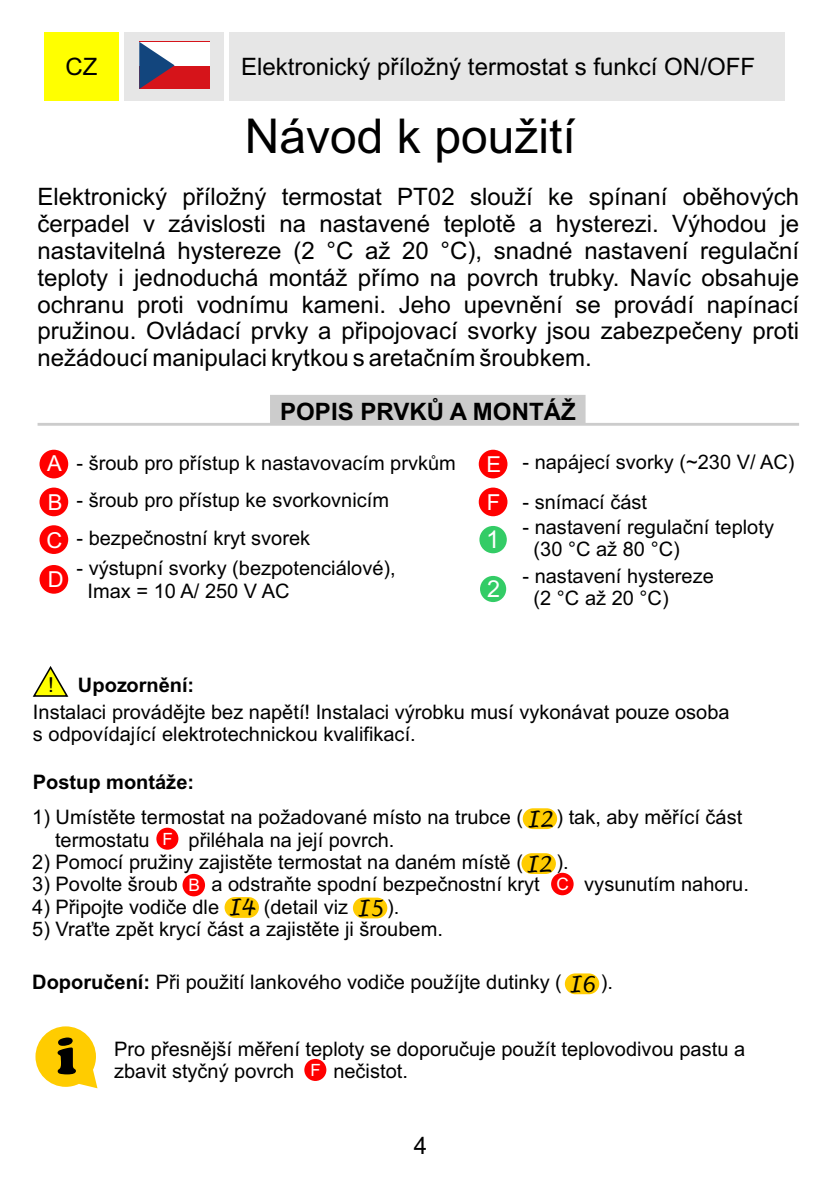
<style>
.page{position:relative;width:840px;height:1191px;background:#fff}
.page>*{position:absolute;margin:0;border:0;box-sizing:border-box;transform-origin:0 0}
.t1{font:900 54.6px "Cooper";color:#000}
.t2{font:48px "Arial";color:#000}
.t3{font:24.4px "Arial";color:#fff}
.t4{font:24px/26.8px "Arial";color:#000;text-align:justify}
.t5{font:700 24px "Arial";color:#000}
.t6{font:23.4px "Arial";color:#fff}
.t7{font:22px/38.4px "Arial";color:#fff}
.t8{font:italic 21.8px "Lucida Handwriting";color:#000}
.t9{font:20.6px "Arial";color:#000}
.t10{font:20px/22.4px "Arial";color:#000}
.t11{font:700 20px "Arial";color:#000}
.t12{font:17.2px "Arial";color:#fff}
.t13{font:16.8px "Arial";color:#fff}
.s1{font-family:"Lucida Handwriting";font-style:italic;font-size:21.8px}
.s2{font-weight:700}
</style>
<div class="page">
<div style="left:44px;top:32px;width:75px;height:69px;background:#ff0"></div>
<div style="left:125px;top:32px;width:99px;height:69px;background:#e6e6e6"></div>
<div style="left:229px;top:32px;width:555px;height:69px;background:#e6e6e6"></div>
<div style="left:139px;top:42px;width:71px;height:47px;background:#d6141a"></div>
<div style="left:139px;top:42px;width:71px;height:23px;background:#fff"></div>
<svg style="left:139px;top:42px;width:35px;height:47px"></svg>
<hr style="left:38px;top:423px;width:760px;height:3px;background:#ccc">
<div style="left:270px;top:395px;width:315px;height:28px;background:#ccc"></div>
<div style="left:479px;top:526px;width:27px;height:27px;background:#3c6;border-radius:50%"></div>
<div style="left:479px;top:576px;width:27px;height:26px;background:#3c6;border-radius:50%"></div>
<div style="left:39px;top:450px;width:29px;height:28px;background:#f00;border-radius:50%"></div>
<div style="left:39px;top:487px;width:29px;height:29px;background:#f00;border-radius:50%"></div>
<svg style="left:32px;top:666px;width:37px;height:31px"></svg>
<div style="left:39px;top:525px;width:29px;height:29px;background:#f00;border-radius:50%"></div>
<div style="left:182px;top:874px;width:23px;height:22px;background:#f00;border-radius:50%"></div>
<div style="left:550px;top:872px;width:23px;height:23px;background:#f00;border-radius:50%"></div>
<div style="left:39px;top:565px;width:29px;height:28px;background:#f00;border-radius:50%"></div>
<div style="left:478px;top:450px;width:29px;height:28px;background:#f00;border-radius:50%"></div>
<div style="left:478px;top:487px;width:29px;height:29px;background:#f00;border-radius:50%"></div>
<svg style="left:35px;top:1026px;width:62px;height:62px"></svg>
<div style="left:522px;top:808px;width:35px;height:21px;background:#fc0;border-radius:10px"></div>
<div style="left:156px;top:827px;width:22px;height:22px;background:#f00;border-radius:50%"></div>
<div style="left:521px;top:853px;width:34px;height:21px;background:#fc0;border-radius:10px"></div>
<div style="left:224px;top:897px;width:35px;height:21px;background:#fc0;border-radius:10px"></div>
<div style="left:353px;top:897px;width:34px;height:21px;background:#fc0;border-radius:10px"></div>
<div style="left:564px;top:973px;width:35px;height:21px;background:#fc0;border-radius:10px"></div>
<div style="left:304px;top:1059px;width:22px;height:22px;background:#f00;border-radius:50%"></div>
<p class="t4" style="left:66px;top:55px;width:33px">CZ</p>
<p class="t4" style="left:241px;top:55px;width:515px">Elektronický příložný termostat s funkcí ON/OFF</p>
<h2 class="t2" style="left:244px;top:118px;width:332px">Návod k použití</h2>
<p class="t4" style="left:38px;top:186px;width:762px">Elektronický příložný termostat PT02 slouží ke spínaní oběhových čerpadel v závislosti na nastavené teplotě a hysterezi. Výhodou je nastavitelná hystereze (2 °C až 20 °C), snadné nastavení regulační teploty i jednoduchá montáž přímo na povrch trubky. Navíc obsahuje ochranu proti vodnímu kameni. Jeho upevnění se provádí napínací pružinou. Ovládací prvky a připojovací svorky jsou zabezpečeny proti nežádoucí manipulaci krytkou s aretačním šroubkem.</p>
<p class="t7" style="left:47px;top:446px;width:17px">A<br>B</p>
<p class="t7" style="left:46px;top:522px;width:17px">C</p>
<p class="t7" style="left:48px;top:562px;width:17px">D</p>
<p class="t5" style="left:280px;top:403px;width:297px">POPIS PRVKŮ A MONTÁŽ</p>
<p class="t10" style="left:76px;top:454px;width:381px">- šroub pro přístup k nastavovacím prvkům</p>
<p class="t10" style="left:76px;top:491px;width:314px">- šroub pro přístup ke svorkovnicím</p>
<p class="t10" style="left:76px;top:528px;width:235px">- bezpečnostní kryt svorek</p>
<p class="t10" style="left:88px;top:559px;width:309px;text-indent:-11px">- výstupní svorky (bezpotenciálové),<br>Imax = 10 A/ 250 V AC</p>
<p class="t7" style="left:486px;top:447px;width:16px;line-height:37.8px">E<br>F</p>
<p class="t3" style="left:486px;top:530px;width:15px">1</p>
<p class="t6" style="left:487px;top:580px;width:15px">2</p>
<p class="t10" style="left:522px;top:453px;width:273px">- napájecí svorky (~230 V/ AC)</p>
<p class="t10" style="left:522px;top:492px;width:126px">- snímací část</p>
<p class="t10" style="left:533px;top:517px;width:242px;text-indent:-11px">- nastavení regulační teploty (30 °C až 80 °C)</p>
<p class="t10" style="left:533px;top:566px;width:182px;text-indent:-11px">- nastavení hystereze (2 °C až 20 °C)</p>
<p class="t9" style="left:48px;top:677px;width:7px">!</p>
<p class="t11" style="left:78px;top:678px;width:118px">Upozornění:</p>
<p class="t10" style="left:33px;top:702px;width:697px">Instalaci provádějte bez napětí! Instalaci výrobku musí vykonávat pouze osoba s odpovídající elektrotechnickou kvalifikací.</p>
<p class="t11" style="left:33px;top:774px;width:163px">Postup montáže:</p>
<p class="t10" style="left:32px;top:808px;width:492px">1) Umístěte termostat na požadované místo na trubce (</p>
<p class="t10" style="left:556px;top:808px;width:187px">) tak, aby měřící část</p>
<p class="t10" style="left:55px;top:830px;width:96px">termostatu</p>
<p class="t10" style="left:188px;top:830px;width:207px">přiléhala na její povrch.</p>
<p class="t10" style="left:32px;top:852px;width:492px">2) Pomocí pružiny zajistěte termostat na daném místě (</p>
<p class="t10" style="left:556px;top:852px;width:14px">).</p>
<p class="t10" style="left:32px;top:875px;width:147px">3) Povolte šroub</p>
<p class="t10" style="left:211px;top:875px;width:329px">a odstraňte spodní bezpečnostní kryt</p>
<p class="t10" style="left:584px;top:875px;width:166px">vysunutím nahoru.</p>
<p class="t10" style="left:32px;top:897px;width:317px">4) Připojte vodiče dle <span class="s1">I4</span> (detail viz</p>
<p class="t10" style="left:387px;top:897px;width:14px">).</p>
<p class="t10" style="left:32px;top:919px;width:412px">5) Vraťte zpět krycí část a zajistěte ji šroubem.</p>
<p class="t8" style="left:526px;top:808px;width:28px">I2</p>
<p class="t13" style="left:162px;top:832px;width:12px">F</p>
<p class="t8" style="left:525px;top:853px;width:28px">I2</p>
<p class="t12" style="left:188px;top:878px;width:13px">B</p>
<p class="t12" style="left:556px;top:877px;width:14px">C</p>
<p class="t8" style="left:356px;top:897px;width:28px">I5</p>
<p class="t10" style="left:32px;top:972px;width:531px"><span class="s2">Doporučení:</span> Při použití lankového vodiče použíjte dutinky (</p>
<p class="t10" style="left:600px;top:972px;width:14px">).</p>
<p class="t8" style="left:568px;top:973px;width:28px">I6</p>
<h1 class="t1" style="left:57px;top:1037px;width:21px">i</h1>
<p class="t10" style="left:114px;top:1039px;width:632px">Pro přesnější měření teploty se doporučuje použít teplovodivou pastu a zbavit styčný povrch</p>
<p class="t10" style="left:333px;top:1061px;width:76px">nečistot.</p>
<p class="t13" style="left:310px;top:1063px;width:12px">F</p>
<p class="t4" style="left:413px;top:1134px;width:15px">4</p>
</div>
